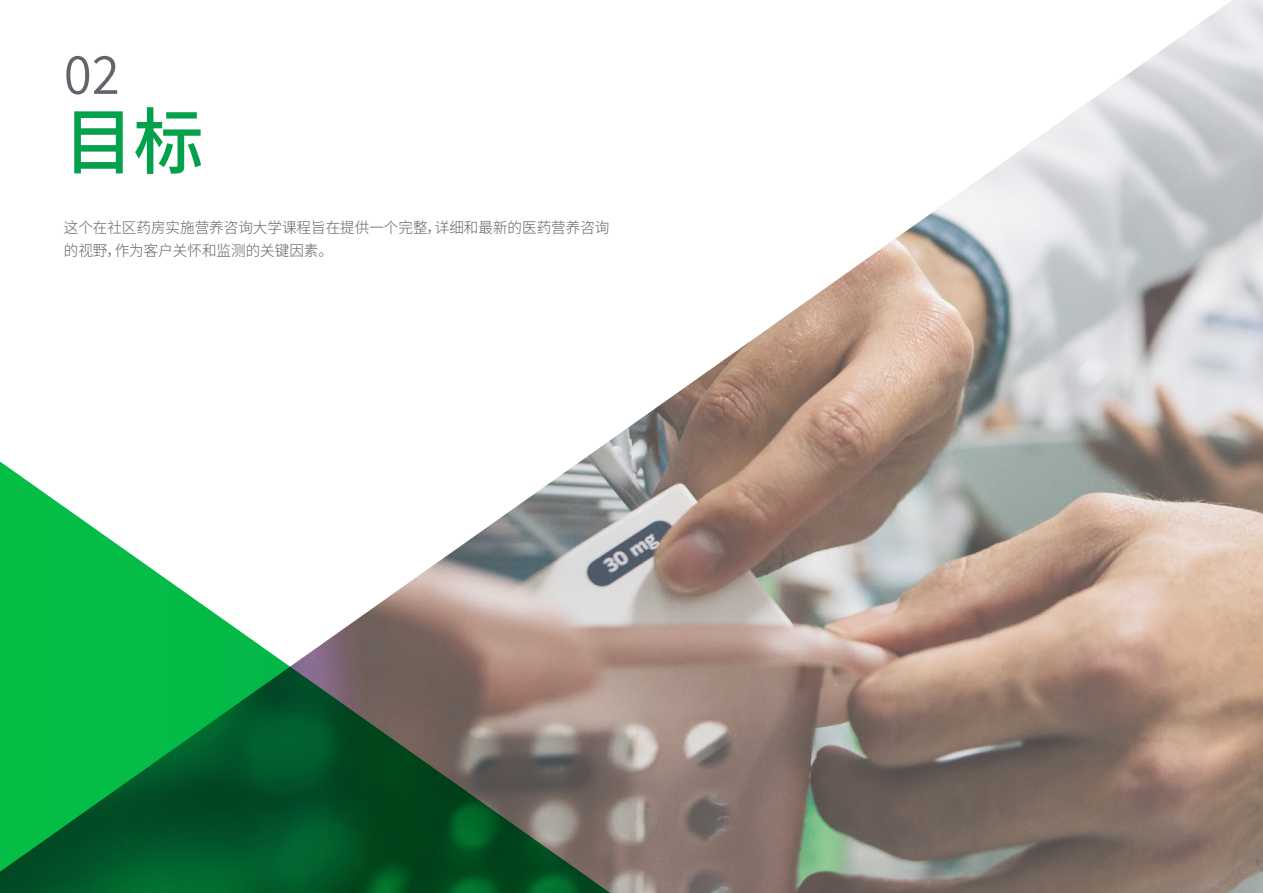
<style>
.page{position:relative;width:1263px;height:893px;background:#fff}
.page>*{position:absolute;margin:0;border:0;box-sizing:border-box;transform-origin:0 0}
.t1{font:500 72px "Source Han Sans CN";color:#04a14d}
.t2{font:52.5px "Source Han Sans CN";color:#61646a}
.t3{font:300 15px/22.5px "Source Han Sans CN";color:#61646a}
</style>
<div class="page">
<img style="left:602px;top:0;width:661px;height:893px">
<svg style="left:0;top:446px;width:640px;height:447px"></svg>
<h2 class="t2" style="left:64px;top:45px;width:57px">02</h2>
<h1 class="t1" style="left:64px;top:101px;width:141px">目标</h1>
<p class="t3" style="left:64px;top:217px;width:547px">这个在社区药房实施营养咨询大学课程旨在提供一个完整，详细和最新的医药营养咨询的视野，作为客户关怀和监测的关键因素。</p>
</div>
